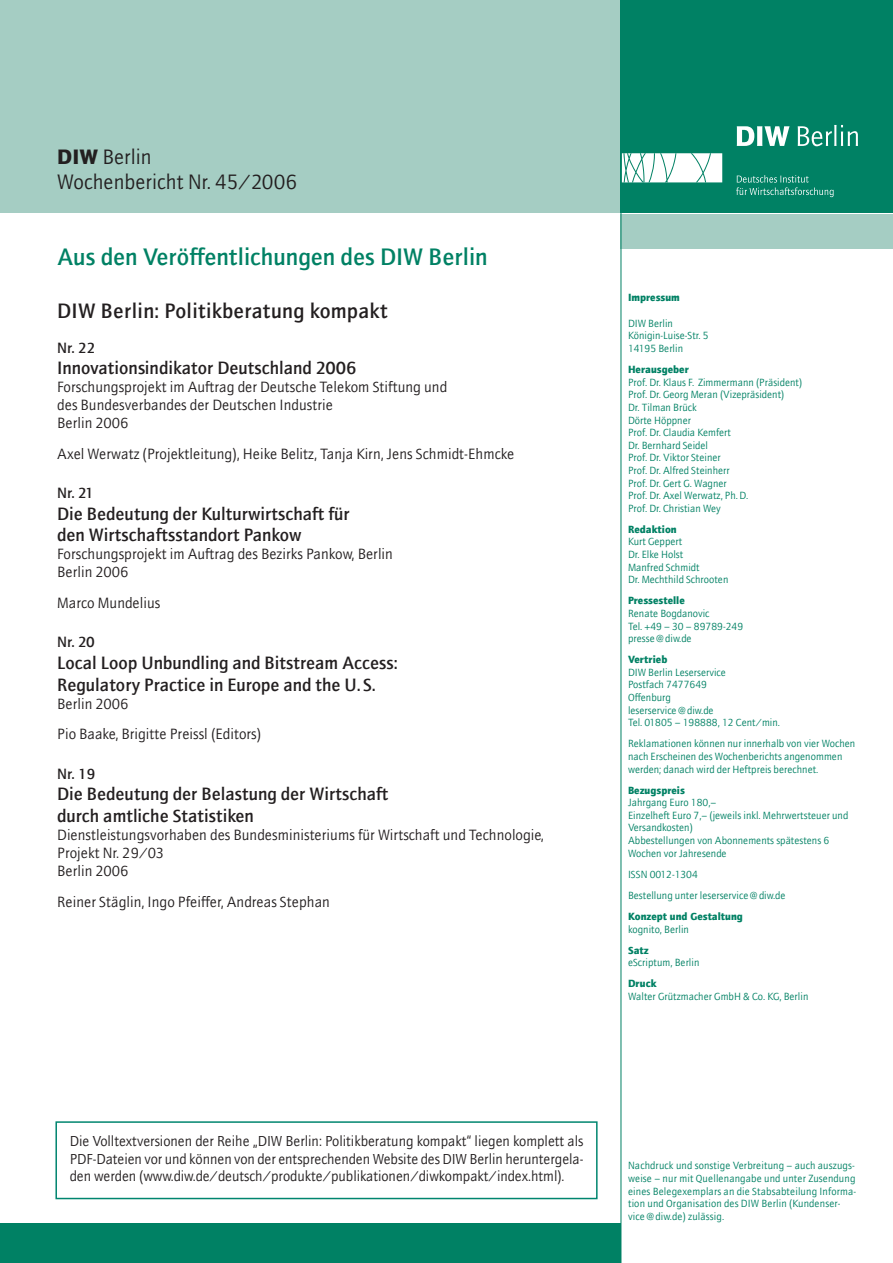
<style>
.page{position:relative;width:893px;height:1263px;background:#fff}
.page>*{position:absolute;margin:0;border:0;box-sizing:border-box;transform-origin:0 0}
.t1{font:500 24px "AT Quay Sans";color:#008164}
.t2{font:21px/25.2px "AT Quay Sans";color:#231f20}
.t3{font:500 21px "AT Quay Sans";letter-spacing:.015em;color:#231f20}
.t4{font:500 18px/21.6px "AT Quay Sans";color:#231f20}
.t5{font:15px/18px "AT Quay Sans";color:#231f20}
.t6{font:500 15px "AT Quay Sans";color:#231f20}
.t7{font:14.55px/17.4px "AT Quay Sans";letter-spacing:-.005em;color:#231f20;text-align:justify}
.t8{font:10.5px/12.6px "AT Quay Sans";color:#008164}
.t9{font:900 10.5px "AT Quay Sans";color:#008164}
.s1{font-weight:900}
</style>
<div class="page">
<div style="left:0;top:0;width:621px;height:213px;background:#a5cdc3"></div>
<div style="left:621px;top:215px;width:271px;height:34px;background:#a5cdc3"></div>
<hr style="left:620px;top:0;width:1px;height:1263px;background:#008164">
<div style="left:0;top:1223px;width:621px;height:40px;background:#008164"></div>
<div style="left:621px;top:0;width:271px;height:213px;background:#008164"></div>
<div style="left:622px;top:153px;width:100px;height:29px;background:#fff"></div>
<svg style="left:690px;top:153px;width:21px;height:29px"></svg>
<svg style="left:623px;top:153px;width:53px;height:29px"></svg>
<svg style="left:736px;top:126px;width:53px;height:20px"></svg>
<svg style="left:736px;top:175px;width:97px;height:22px"></svg>
<svg style="left:797px;top:125px;width:61px;height:21px"></svg>
<div style="left:55px;top:1121px;width:542px;height:78px;border:2px solid #00856f"></div>
<h2 class="t2" style="left:57px;top:144px;width:241px"><span class="s1">DIW</span> Berlin<br>Wochenbericht Nr. 45/2006</h2>
<h1 class="t1" style="left:57px;top:242px;width:432px">Aus den Veröffentlichungen des DIW Berlin</h1>
<h2 class="t3" style="left:57px;top:297px;width:332px">DIW Berlin: Politikberatung kompakt</h2>
<h3 class="t6" style="left:57px;top:338px;width:40px">Nr. 22</h3>
<h3 class="t4" style="left:57px;top:357px;width:301px">Innovationsindikator Deutschland 2006</h3>
<h3 class="t5" style="left:57px;top:378px;width:391px">Forschungsprojekt im Auftrag der Deutsche Telekom Stiftung und des Bundesverbandes der Deutschen Industrie<br>Berlin 2006</h3>
<h3 class="t5" style="left:57px;top:445px;width:458px">Axel Werwatz (Projektleitung), Heike Belitz, Tanja Kirn, Jens Schmidt-Ehmcke</h3>
<h3 class="t6" style="left:57px;top:484px;width:38px">Nr. 21</h3>
<h3 class="t4" style="left:57px;top:503px;width:294px">Die Bedeutung der Kulturwirtschaft für den Wirtschaftsstandort Pankow</h3>
<h3 class="t5" style="left:57px;top:545px;width:337px">Forschungsprojekt im Auftrag des Bezirks Pankow, Berlin<br>Berlin 2006</h3>
<h3 class="t5" style="left:57px;top:594px;width:105px">Marco Mundelius</h3>
<h3 class="t6" style="left:57px;top:633px;width:39px">Nr. 20</h3>
<h3 class="t4" style="left:57px;top:652px;width:342px">Local Loop Unbundling and Bitstream Access:<br>Regulatory Practice in Europe and the U. S.</h3>
<h3 class="t5" style="left:57px;top:688px;width:205px;line-height:30.8px">Berlin 2006<br>Pio Baake, Brigitte Preissl (Editors)</h3>
<h3 class="t6" style="left:57px;top:764px;width:40px">Nr. 19</h3>
<h3 class="t4" style="left:57px;top:783px;width:333px">Die Bedeutung der Belastung der Wirtschaft durch amtliche Statistiken</h3>
<h3 class="t5" style="left:57px;top:826px;width:488px">Dienstleistungsvorhaben des Bundesministeriums für Wirtschaft und Technologie,<br>Projekt Nr. 29/03<br>Berlin 2006</h3>
<h3 class="t5" style="left:57px;top:892px;width:274px">Reiner Stäglin, Ingo Pfeiffer, Andreas Stephan</h3>
<p class="t9" style="left:628px;top:291px;width:53px">Impressum</p>
<p class="t8" style="left:628px;top:317px;width:82px">DIW Berlin<br>Königin-Luise-Str. 5<br>14195 Berlin</p>
<p class="t9" style="left:628px;top:363px;width:62px">Herausgeber</p>
<p class="t8" style="left:628px;top:376px;width:175px">Prof. Dr. Klaus F. Zimmermann (Präsident)<br>Prof. Dr. Georg Meran (Vizepräsident)<br>Dr. Tilman Brück<br>Dörte Höppner<br>Prof. Dr. Claudia Kemfert<br>Dr. Bernhard Seidel<br>Prof. Dr. Viktor Steiner<br>Prof. Dr. Alfred Steinherr<br>Prof. Dr. Gert G. Wagner<br>Prof. Dr. Axel Werwatz, Ph. D.<br>Prof. Dr. Christian Wey</p>
<p class="t9" style="left:628px;top:523px;width:50px">Redaktion</p>
<p class="t8" style="left:628px;top:535px;width:102px">Kurt Geppert<br>Dr. Elke Holst<br>Manfred Schmidt<br>Dr. Mechthild Schrooten</p>
<p class="t9" style="left:628px;top:594px;width:58px">Pressestelle</p>
<p class="t8" style="left:628px;top:607px;width:117px">Renate Bogdanovic<br>Tel. +49 – 30 – 89789-249 presse@diw.de</p>
<p class="t9" style="left:628px;top:653px;width:41px">Vertrieb</p>
<p class="t8" style="left:628px;top:666px;width:153px">DIW Berlin Leserservice<br>Postfach 7477649<br>Offenburg<br>leserservice@diw.de<br>Tel. 01805 – 198888, 12 Cent/min.</p>
<p class="t8" style="left:628px;top:737px;width:229px">Reklamationen können nur innerhalb von vier Wochen nach Erscheinen des Wochenberichts angenommen werden; danach wird der Heftpreis berechnet.</p>
<p class="t9" style="left:628px;top:784px;width:58px">Bezugspreis</p>
<p class="t8" style="left:628px;top:796px;width:222px">Jahrgang Euro 180,–<br>Einzelheft Euro 7,– (jeweils inkl. Mehrwertsteuer und<br>Versandkosten)<br>Abbestellungen von Abonnements spätestens 6<br>Wochen vor Jahresende</p>
<p class="t8" style="left:628px;top:863px;width:159px;line-height:21.1px">ISSN 0012-1304<br>Bestellung unter leserservice@diw.de</p>
<p class="t9" style="left:628px;top:910px;width:116px">Konzept und Gestaltung</p>
<p class="t8" style="left:628px;top:923px;width:62px">kognito, Berlin</p>
<p class="t9" style="left:628px;top:944px;width:22px">Satz</p>
<p class="t8" style="left:628px;top:956px;width:73px">eScriptum, Berlin</p>
<p class="t9" style="left:628px;top:977px;width:30px">Druck</p>
<p class="t8" style="left:628px;top:990px;width:182px">Walter Grützmacher GmbH &amp; Co. KG, Berlin</p>
<p class="t7" style="left:70px;top:1133px;width:515px">Die Volltextversionen der Reihe „DIW Berlin: Politikberatung kompakt“ liegen komplett als PDF-Dateien vor und können von der entsprechenden Website des DIW Berlin heruntergela&shy;den werden (www.diw.de/deutsch/produkte/publikationen/diwkompakt/index.html).</p>
<p class="t8" style="left:628px;top:1159px;width:230px">Nachdruck und sonstige Verbreitung – auch auszugs&shy;weise – nur mit Quellenangabe und unter Zusendung eines Belegexemplars an die Stabsabteilung Informa&shy;tion und Organisation des DIW Berlin (Kundenser&shy;vice@diw.de) zulässig.</p>
</div>
